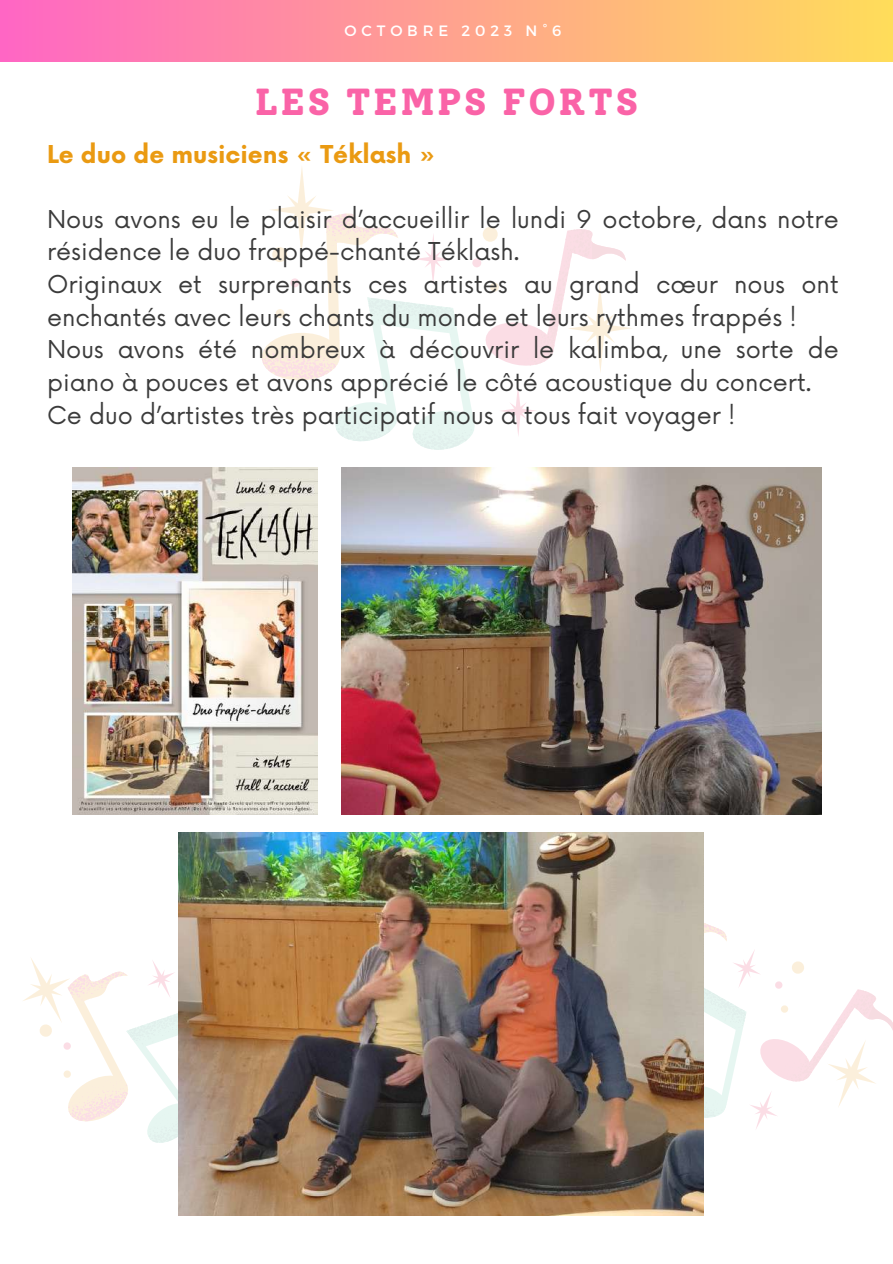
<style>
.page{position:relative;width:893px;height:1264px;background:#fff}
.page>*{position:absolute;margin:0;border:0;box-sizing:border-box;transform-origin:0 0}
.t1{font:800 37.5px "Solway";letter-spacing:.06em;color:#fa63a7}
.t2{font:24px/32.7px "Now";color:#3b3b3b}
.t3{font:700 24px "Now";color:#ea9a12}
.t4{font:15px "Montserrat";letter-spacing:.32em;color:#fff}
</style>
<div class="page">
<div style="left:0;top:0;width:892px;height:62px;background:linear-gradient(to right,#ff66c4,#ffdd5a)"></div>
<img style="left:342px;top:467px;width:479px;height:347px">
<svg style="left:703px;top:879px;width:101px;height:285px"></svg>
<svg style="left:703px;top:966px;width:63px;height:160px"></svg>
<svg style="left:776px;top:972px;width:116px;height:138px"></svg>
<svg style="left:23px;top:958px;width:79px;height:164px"></svg>
<svg style="left:102px;top:960px;width:76px;height:183px"></svg>
<img style="left:178px;top:832px;width:525px;height:383px">
<img style="left:72px;top:467px;width:246px;height:347px">
<svg style="left:261px;top:167px;width:371px;height:192px"></svg>
<svg style="left:262px;top:213px;width:364px;height:223px"></svg>
<svg style="left:335px;top:297px;width:139px;height:152px"></svg>
<svg style="left:517px;top:229px;width:109px;height:136px"></svg>
<p class="t4" style="left:344px;top:21px;width:218px">OCTOBRE 2023 N°6</p>
<h1 class="t1" style="left:255px;top:79px;width:385px">LES TEMPS FORTS</h1>
<p class="t3" style="left:47px;top:141px;width:390px">Le duo de musiciens « Téklash »</p>
<p class="t2" style="left:47px;top:204px;width:793px">Nous avons eu le plaisir d’accueillir le lundi 9 octobre, dans notre résidence le duo frappé-chanté Téklash.<br>Originaux et surprenants ces artistes au grand cœur nous ont enchantés avec leurs chants du monde et leurs rythmes frappés !<br>Nous avons été nombreux à découvrir le kalimba, une sorte de piano à pouces et avons apprécié le côté acoustique du concert.<br>Ce duo d’artistes très participatif nous a tous fait voyager !</p>
</div>
